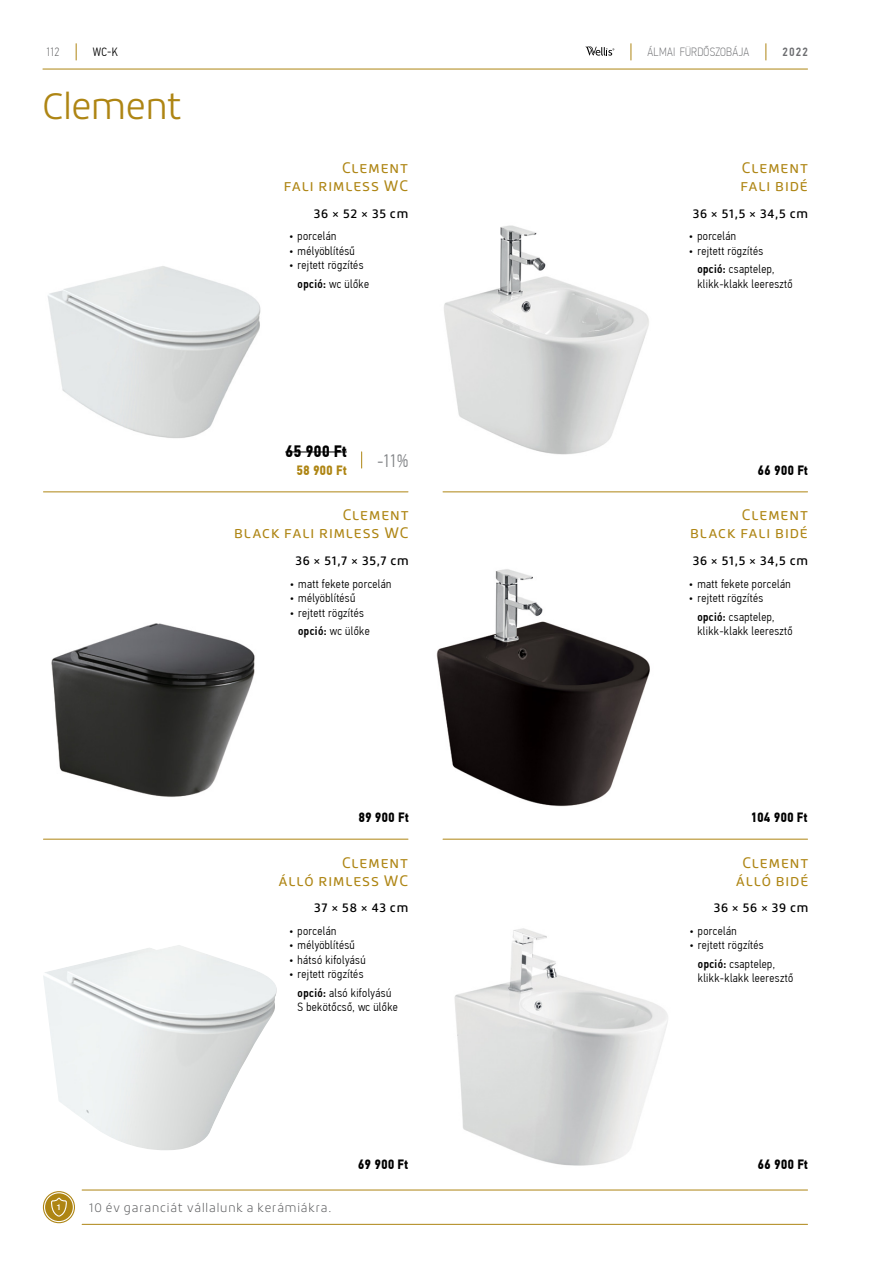
<style>
.page{position:relative;width:893px;height:1263px;background:#fff}
.page>*{position:absolute;margin:0;border:0;box-sizing:border-box;transform-origin:0 0}
._10_TITLE-a{font:300 36px "Roihu";letter-spacing:-.01em;color:#ae8513}
.ZZ_PRICE-percent{font:300 18px "PF Din Text Cond Pro";color:#808285}
.ZZ_PRICE-akcios-gold{font:700 16.5px "PF Din Text Cond Pro";color:#000}
._10_SUBTITLE-b{font:15px/18px "Roihu";letter-spacing:.06em;color:#ae8513;text-align:right}
.ZZT_PRICE-black-list{font:700 13.5px "PF Din Text Cond Pro";color:#000}
.ZZ_PRICE-akcios-gold-2{font:700 13.5px "PF Din Text Cond Pro";color:#ae8513}
._10_TEXT-kenyer{font:300 12px/14.4px "PF Din Text Cond Pro";letter-spacing:.03em;color:#000}
._10_TEXT-size{font:500 12px "Roihu";letter-spacing:.06em;color:#000}
.XX_FOOT_text{font:200 12px "Roihu";letter-spacing:.065em;color:#58595b}
.XX_HEAD_text-fix{font:100 12px "PF Din Text Cond Pro";letter-spacing:.02em;color:#6d6e71}
.XX_HEAD_text{font:300 12px "PF Din Text Cond Pro";color:#000}
.XX_HEAD_text-fix-2{font:500 12px "PF Din Text Cond Pro";color:#6d6e71}
.XX_HEAD_Pagina{font:100 12px "PF Din Text Cond Pro";color:#58595b}
.t1{font:500 8.1px "Helvetica Neue LT Pro";color:#fff}
.s1{font-weight:500}
</style>
<div class="page">
<svg style="left:76px;top:43px;width:1px;height:17px"></svg>
<svg style="left:45px;top:1193px;width:28px;height:28px"></svg>
<div style="left:43px;top:1191px;width:32px;height:32px;border:1px solid #ae8513;border-radius:50%"></div>
<hr style="left:82px;top:1190px;width:725px;height:1px;background:#ae8513">
<hr style="left:82px;top:1224px;width:725px;height:1px;background:#ae8513">
<svg style="left:585px;top:46px;width:29px;height:10px"></svg>
<svg style="left:631px;top:43px;width:1px;height:17px"></svg>
<svg style="left:765px;top:43px;width:1px;height:17px"></svg>
<hr style="left:43px;top:69px;width:764px;height:1px;background:#ae8513">
<img style="left:436px;top:569px;width:214px;height:238px">
<img style="left:47px;top:266px;width:265px;height:186px">
<hr style="left:285px;top:452px;width:62px;height:1px;background:#000">
<svg style="left:361px;top:452px;width:1px;height:16px"></svg>
<img style="left:43px;top:945px;width:234px;height:205px">
<img style="left:51px;top:623px;width:204px;height:174px">
<img style="left:454px;top:928px;width:214px;height:238px">
<img style="left:444px;top:225px;width:205px;height:230px">
<hr style="left:43px;top:491px;width:365px;height:1px;background:#ae8513">
<hr style="left:443px;top:491px;width:364px;height:1px;background:#ae8513">
<hr style="left:43px;top:839px;width:365px;height:1px;background:#ae8513">
<hr style="left:443px;top:839px;width:364px;height:1px;background:#ae8513">
<p class="XX_HEAD_Pagina" style="left:46px;top:45px;width:15px">112</p>
<p class="XX_HEAD_text" style="left:93px;top:45px;width:27px">WC-K</p>
<p class="_10_TITLE-a" style="left:43px;top:85px;width:141px">Clement</p>
<p class="_10_SUBTITLE-b" style="left:284px;top:159px;width:126px">Clement<br>fali rimless WC</p>
<p class="_10_TEXT-size" style="left:314px;top:206px;width:96px">36 × 52 × 35 cm</p>
<p class="_10_TEXT-kenyer" style="left:289px;top:229px;width:49px">• porcelán</p>
<p class="_10_TEXT-kenyer" style="left:289px;top:244px;width:67px">• mélyöblítésű</p>
<p class="_10_TEXT-kenyer" style="left:289px;top:258px;width:76px">• rejtett rögzítés</p>
<p class="_10_TEXT-kenyer" style="left:298px;top:277px;width:73px"><span class="s1">opció:</span> wc ülőke</p>
<p class="ZZ_PRICE-akcios-gold" style="left:285px;top:442px;width:63px">65 900 Ft</p>
<p class="ZZ_PRICE-akcios-gold-2" style="left:296px;top:462px;width:52px">58 900 Ft</p>
<p class="_10_SUBTITLE-b" style="left:234px;top:506px;width:176px">Clement<br>black fali rimless WC</p>
<p class="_10_TEXT-size" style="left:295px;top:554px;width:115px">36 × 51,7 × 35,7 cm</p>
<p class="_10_TEXT-kenyer" style="left:290px;top:576px;width:103px">• matt fekete porcelán</p>
<p class="_10_TEXT-kenyer" style="left:290px;top:591px;width:67px">• mélyöblítésű</p>
<p class="_10_TEXT-kenyer" style="left:290px;top:605px;width:76px">• rejtett rögzítés</p>
<p class="_10_TEXT-kenyer" style="left:298px;top:624px;width:73px"><span class="s1">opció:</span> wc ülőke</p>
<p class="ZZ_PRICE-percent" style="left:377px;top:450px;width:33px">-11%</p>
<p class="XX_HEAD_text-fix" style="left:648px;top:45px;width:103px">ÁLMAI FÜRDŐSZOBÁJA</p>
<p class="XX_HEAD_text-fix-2" style="left:782px;top:45px;width:27px">2022</p>
<p class="_10_SUBTITLE-b" style="left:740px;top:159px;width:69px;text-align:left">Clement fali bidé</p>
<p class="_10_TEXT-size" style="left:693px;top:206px;width:117px">36 × 51,5 × 34,5 cm</p>
<p class="_10_TEXT-kenyer" style="left:689px;top:229px;width:49px">• porcelán</p>
<p class="_10_TEXT-kenyer" style="left:689px;top:244px;width:76px">• rejtett rögzítés</p>
<p class="_10_TEXT-kenyer" style="left:697px;top:262px;width:97px"><span class="s1">opció:</span> csaptelep, klikk-klakk leeresztő</p>
<p class="ZZT_PRICE-black-list" style="left:758px;top:462px;width:52px">66 900 Ft</p>
<p class="_10_SUBTITLE-b" style="left:690px;top:506px;width:119px">Clement<br>black fali bidé</p>
<p class="_10_TEXT-size" style="left:693px;top:554px;width:117px">36 × 51,5 × 34,5 cm</p>
<p class="_10_TEXT-kenyer" style="left:689px;top:576px;width:103px">• matt fekete porcelán</p>
<p class="_10_TEXT-kenyer" style="left:689px;top:591px;width:76px">• rejtett rögzítés</p>
<p class="_10_TEXT-kenyer" style="left:697px;top:609px;width:97px"><span class="s1">opció:</span> csaptelep, klikk-klakk leeresztő</p>
<p class="ZZT_PRICE-black-list" style="left:358px;top:809px;width:52px">89 900 Ft</p>
<p class="_10_SUBTITLE-b" style="left:279px;top:853px;width:131px">Clement<br>álló rimless WC</p>
<p class="_10_TEXT-size" style="left:314px;top:901px;width:96px">37 × 58 × 43 cm</p>
<p class="_10_TEXT-kenyer" style="left:289px;top:924px;width:49px">• porcelán</p>
<p class="_10_TEXT-kenyer" style="left:289px;top:938px;width:67px">• mélyöblítésű</p>
<p class="_10_TEXT-kenyer" style="left:289px;top:952px;width:78px">• hátsó kifolyású</p>
<p class="_10_TEXT-kenyer" style="left:289px;top:967px;width:76px">• rejtett rögzítés</p>
<p class="_10_TEXT-kenyer" style="left:298px;top:985px;width:102px"><span class="s1">opció:</span> alsó kifolyású<br>S bekötőcső, wc ülőke</p>
<p class="ZZT_PRICE-black-list" style="left:751px;top:809px;width:58px">104 900 Ft</p>
<p class="_10_SUBTITLE-b" style="left:736px;top:853px;width:74px;text-align:center">Clement álló bidé</p>
<p class="_10_TEXT-size" style="left:714px;top:901px;width:96px">36 × 56 × 39 cm</p>
<p class="_10_TEXT-kenyer" style="left:689px;top:924px;width:49px">• porcelán</p>
<p class="_10_TEXT-kenyer" style="left:689px;top:938px;width:76px">• rejtett rögzítés</p>
<p class="_10_TEXT-kenyer" style="left:698px;top:957px;width:97px"><span class="s1">opció:</span> csaptelep, klikk-klakk leeresztő</p>
<p class="ZZT_PRICE-black-list" style="left:358px;top:1156px;width:52px">69 900 Ft</p>
<p class="ZZT_PRICE-black-list" style="left:758px;top:1156px;width:52px">66 900 Ft</p>
<p class="t1" style="left:57px;top:1202px;width:6px">1</p>
<p class="XX_FOOT_text" style="left:89px;top:1200px;width:244px">10 év garanciát vállalunk a kerámiákra.</p>
</div>
